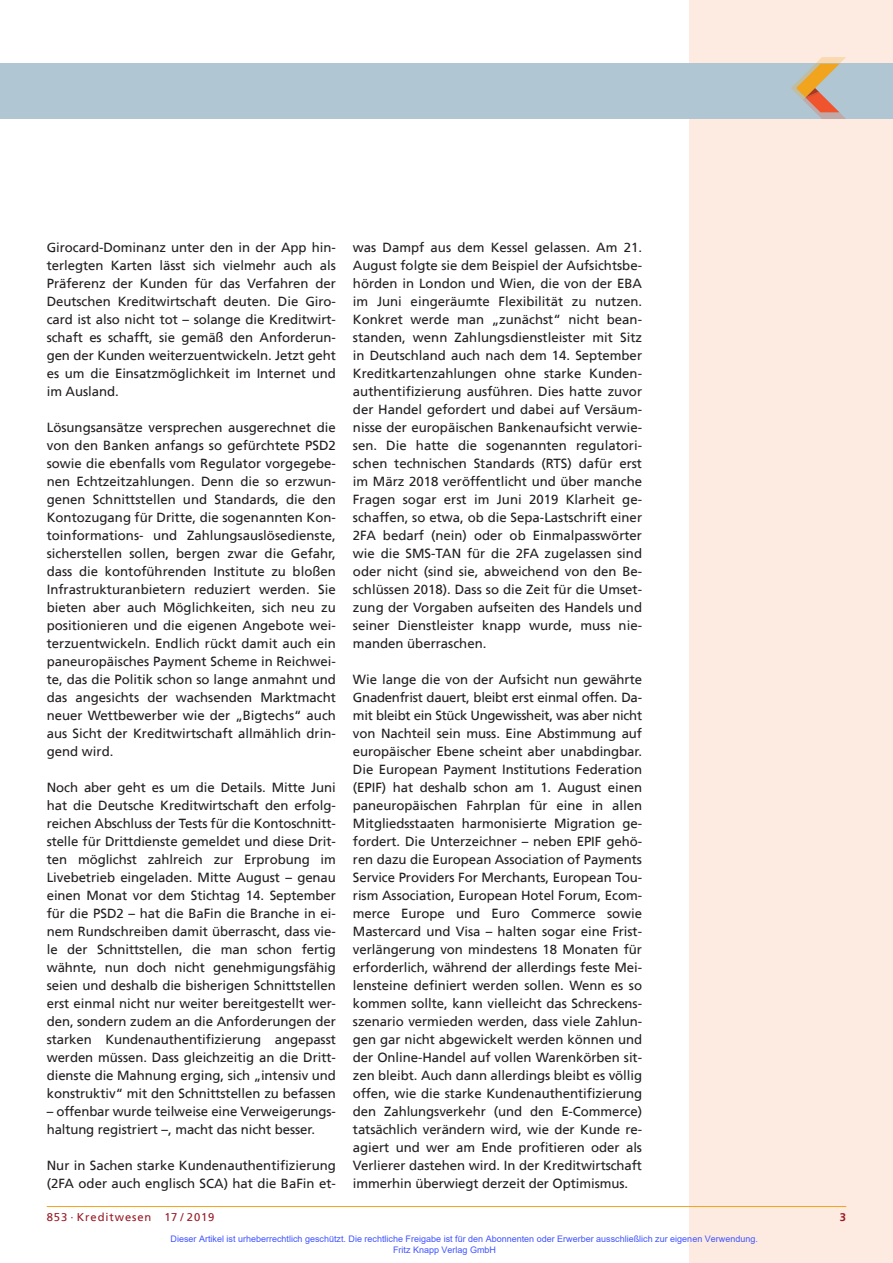
<style>
.page{position:relative;width:893px;height:1263px;background:#fff}
.page>*{position:absolute;margin:0;border:0;box-sizing:border-box;transform-origin:0 0}
.t1{font:13.2px/18px "Frutiger";letter-spacing:-.005em;color:#231f20;text-align:justify}
.t2{font:11.25px "Frutiger";letter-spacing:.08em;color:#981a26}
.t3{font:700 11.25px "Frutiger";color:#981a26}
.t4{font:9px/10.8px "Arial";color:#4054ff}
</style>
<div class="page">
<div style="left:689px;top:0;width:204px;height:1263px;background:#fdebe1"></div>
<div style="left:0;top:64px;width:893px;height:55px;background:#b0c6d2"></div>
<svg style="left:791px;top:57px;width:55px;height:62px"></svg>
<hr style="left:47px;top:1206px;width:799px;height:1px;background:#f1a31e">
<p class="t1" style="left:47px;top:239px;width:291px">Girocard-Dominanz unter den in der App hin&shy;terlegten Karten lässt sich vielmehr auch als Präferenz der Kunden für das Verfahren der Deutschen Kreditwirtschaft deuten. Die Giro&shy;card ist also nicht tot – solange die Kreditwirt&shy;schaft es schafft, sie gemäß den Anforderun&shy;gen der Kunden weiterzuentwickeln. Jetzt geht es um die Einsatzmöglichkeit im Internet und im Ausland.</p>
<p class="t1" style="left:47px;top:419px;width:291px">Lösungsansätze versprechen ausgerechnet die von den Banken anfangs so gefürchtete PSD2 sowie die ebenfalls vom Regulator vorgegebe&shy;nen Echtzeitzahlungen. Denn die so erzwun&shy;genen Schnittstellen und Standards, die den Kontozugang für Dritte, die sogenannten Kon&shy;toinformations- und Zahlungsauslösedienste, sicherstellen sollen, bergen zwar die Gefahr, dass die kontoführenden Institute zu bloßen Infrastrukturanbietern reduziert werden. Sie bieten aber auch Möglichkeiten, sich neu zu positionieren und die eigenen Angebote wei&shy;terzuentwickeln. Endlich rückt damit auch ein paneuropäisches Payment Scheme in Reichwei&shy;te, das die Politik schon so lange anmahnt und das angesichts der wachsenden Marktmacht neuer Wettbewerber wie der „Bigtechs“ auch aus Sicht der Kreditwirtschaft allmählich drin&shy;gend wird.</p>
<p class="t1" style="left:47px;top:779px;width:291px">Noch aber geht es um die Details. Mitte Juni hat die Deutsche Kreditwirtschaft den erfolg&shy;reichen Abschluss der Tests für die Kontoschnitt&shy;stelle für Drittdienste gemeldet und diese Drit&shy;ten möglichst zahlreich zur Erprobung im Livebetrieb eingeladen. Mitte August – genau einen Monat vor dem Stichtag 14. September für die PSD2 – hat die BaFin die Branche in ei&shy;nem Rundschreiben damit überrascht, dass vie&shy;le der Schnittstellen, die man schon fertig wähnte, nun doch nicht genehmigungsfähig seien und deshalb die bisherigen Schnittstellen erst einmal nicht nur weiter bereitgestellt wer&shy;den, sondern zudem an die Anforderungen der starken Kundenauthentifizierung angepasst werden müssen. Dass gleichzeitig an die Dritt&shy;dienste die Mahnung erging, sich „intensiv und konstruktiv“ mit den Schnittstellen zu befassen</p>
<p class="t1" style="left:47px;top:1103px;width:290px">– offenbar wurde teilweise eine Verweigerungs&shy;haltung registriert –, macht das nicht besser.</p>
<p class="t1" style="left:47px;top:1157px;width:291px">Nur in Sachen starke Kundenauthentifizierung (2FA oder auch englisch SCA) hat die BaFin et-</p>
<p class="t1" style="left:353px;top:239px;width:291px">was Dampf aus dem Kessel gelassen. Am 21.<br>August folgte sie dem Beispiel der Aufsichtsbe&shy;hörden in London und Wien, die von der EBA im Juni eingeräumte Flexibilität zu nutzen.<br>Konkret werde man „zunächst“ nicht bean&shy;standen, wenn Zahlungsdienstleister mit Sitz in Deutschland auch nach dem 14. September Kreditkartenzahlungen ohne starke Kunden&shy;authentifizierung ausführen. Dies hatte zuvor der Handel gefordert und dabei auf Versäum&shy;nisse der europäischen Bankenaufsicht verwie&shy;sen. Die hatte die sogenannten regulatori&shy;schen technischen Standards (RTS) dafür erst im März 2018 veröffentlicht und über manche Fragen sogar erst im Juni 2019 Klarheit ge&shy;schaffen, so etwa, ob die Sepa-Lastschrift einer 2FA bedarf (nein) oder ob Einmalpasswörter wie die SMS-TAN für die 2FA zugelassen sind oder nicht (sind sie, abweichend von den Be&shy;schlüssen 2018). Dass so die Zeit für die Umset&shy;zung der Vorgaben aufseiten des Handels und seiner Dienstleister knapp wurde, muss nie&shy;manden überraschen.</p>
<p class="t1" style="left:353px;top:671px;width:291px">Wie lange die von der Aufsicht nun gewährte Gnadenfrist dauert, bleibt erst einmal offen. Da&shy;mit bleibt ein Stück Ungewissheit, was aber nicht von Nachteil sein muss. Eine Abstimmung auf europäischer Ebene scheint aber unabdingbar.<br>Die European Payment Institutions Federation (EPIF) hat deshalb schon am 1. August einen paneuropäischen Fahrplan für eine in allen Mitgliedsstaaten harmonisierte Migration ge&shy;fordert. Die Unterzeichner – neben EPIF gehö&shy;ren dazu die European Association of Payments Service Providers For Merchants, European Tou&shy;rism Association, European Hotel Forum, Ecom&shy;merce Europe und Euro Commerce sowie Mastercard und Visa – halten sogar eine Frist&shy;verlängerung von mindestens 18 Monaten für erforderlich, während der allerdings feste Mei&shy;lensteine definiert werden sollen. Wenn es so kommen sollte, kann vielleicht das Schreckens&shy;szenario vermieden werden, dass viele Zahlun&shy;gen gar nicht abgewickelt werden können und der Online-Handel auf vollen Warenkörben sit&shy;zen bleibt. Auch dann allerdings bleibt es völlig offen, wie die starke Kundenauthentifizierung den Zahlungsverkehr (und den E-Commerce) tatsächlich verändern wird, wie der Kunde re&shy;agiert und wer am Ende profitieren oder als Verlierer dastehen wird. In der Kreditwirtschaft immerhin überwiegt derzeit der Optimismus.</p>
<p class="t2" style="left:47px;top:1211px;width:169px">853 · Kreditwesen 17 / 2019</p>
<p class="t3" style="left:840px;top:1211px;width:8px">3</p>
<p class="t4" style="left:393px;top:1233px;width:366px;text-indent:-223px">Dieser Artikel ist urheberrechtlich geschützt. Die rechtliche Freigabe ist für den Abonnenten oder Erwerber ausschließlich zur eigenen Verwendung.<br>Fritz Knapp Verlag GmbH</p>
</div>
